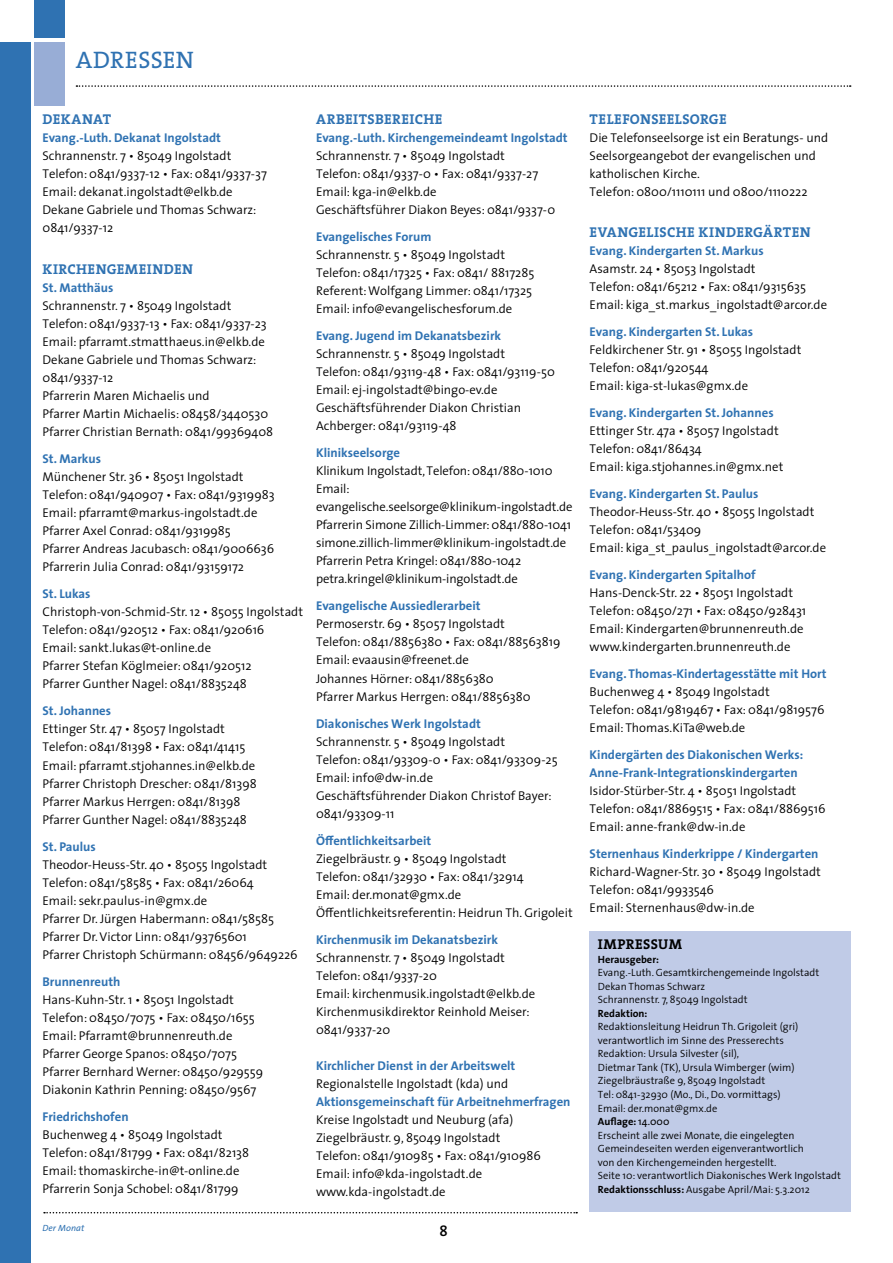
<style>
.page{position:relative;width:893px;height:1263px;background:#fff}
.page>*{position:absolute;margin:0;border:0;box-sizing:border-box;transform-origin:0 0}
.t1{font:24px "The Serif";color:#2f72b2}
.t2{font:600 15px "The Sans";color:#000}
.t3{font:700 14.25px "The Serif";letter-spacing:.04em;color:#2f72b2}
.t4{font:700 14.25px "The Serif";letter-spacing:.03em;color:#000}
.t5{font:300 12.75px/18px "The Sans";color:#000}
.t6{font:700 12.75px/18px "The Sans";color:#2f72b2}
.t7{font:300 10.5px/13.5px "The Sans";color:#000}
.t8{font:700 10.5px "The Sans";color:#000}
.t9{font:italic 9px "The Sans";letter-spacing:.01em;color:#2f72b2}
.s1{font-weight:700}
.s2{font-weight:400}
</style>
<div class="page">
<svg style="left:76px;top:85px;width:775px;height:2px"></svg>
<div style="left:589px;top:931px;width:261px;height:281px;background:#c0cbe7"></div>
<svg style="left:44px;top:1212px;width:533px;height:1px"></svg>
<div style="left:35px;top:42px;width:30px;height:64px;background:#98add6"></div>
<div style="left:0;top:42px;width:30px;height:1221px;background:#2f72b2"></div>
<div style="left:35px;top:0;width:30px;height:38px;background:#2f72b2"></div>
<h1 class="t1" style="left:76px;top:40px;width:33px">ADRE</h1>
<h1 class="t1" style="left:138px;top:40px;width:41px">SSEN</h1>
<p class="t3" style="left:43px;top:108px;width:70px">DEKANAT</p>
<p class="t6" style="left:43px;top:129px;width:180px">Evang.-Luth. Dekanat Ingolstadt</p>
<p class="t5" style="left:43px;top:147px;width:226px">Schrannenstr. 7 • 85049 Ingolstadt Telefon: 0841/9337-12 • Fax: 0841/9337-37<br>Email: dekanat.ingolstadt@elkb.de Dekane Gabriele und Thomas Schwarz:<br>0841/9337-12</p>
<p class="t3" style="left:43px;top:258px;width:21px">KIRCHENGEMEINDEN</p>
<p class="t6" style="left:43px;top:279px;width:72px">St. Matthäus</p>
<p class="t5" style="left:43px;top:297px;width:232px">Schrannenstr. 7 • 85049 Ingolstadt Telefon: 0841/9337-13 • Fax: 0841/9337-23<br>Email: pfarramt.stmatthaeus.in@elkb.de Dekane Gabriele und Thomas Schwarz:<br>0841/9337-12<br>Pfarrerin Maren Michaelis und<br>Pfarrer Martin Michaelis: 08458/3440530<br>Pfarrer Christian Bernath: 0841/99369408</p>
<p class="t6" style="left:43px;top:450px;width:60px">St. Markus</p>
<p class="t5" style="left:43px;top:468px;width:234px">Münchener Str. 36 • 85051 Ingolstadt Telefon: 0841/940907 • Fax: 0841/9319983<br>Email: pfarramt@markus-ingolstadt.de Pfarrer Axel Conrad: 0841/9319985<br>Pfarrer Andreas Jacubasch: 0841/9006636<br>Pfarrerin Julia Conrad: 0841/93159172</p>
<p class="t6" style="left:43px;top:585px;width:50px">St. Lukas</p>
<p class="t5" style="left:43px;top:603px;width:262px">Christoph-von-Schmid-Str. 12 • 85055 Ingolstadt Telefon: 0841/920512 • Fax: 0841/920616<br>Email: sankt.lukas@t-online.de<br>Pfarrer Stefan Köglmeier: 0841/920512<br>Pfarrer Gunther Nagel: 0841/8835248</p>
<p class="t6" style="left:43px;top:702px;width:70px">St. Johannes</p>
<p class="t5" style="left:43px;top:720px;width:216px">Ettinger Str. 47 • 85057 Ingolstadt Telefon: 0841/81398 • Fax: 0841/41415<br>Email: pfarramt.stjohannes.in@elkb.de Pfarrer Christoph Drescher: 0841/81398<br>Pfarrer Markus Herrgen: 0841/81398<br>Pfarrer Gunther Nagel: 0841/8835248</p>
<p class="t6" style="left:43px;top:837px;width:55px">St. Paulus</p>
<p class="t5" style="left:43px;top:855px;width:257px">Theodor-Heuss-Str. 40 • 85055 Ingolstadt Telefon: 0841/58585 • Fax: 0841/26064<br>Email: sekr.paulus-in@gmx.de<br>Pfarrer Dr. Jürgen Habermann: 0841/58585<br>Pfarrer Dr. Victor Linn: 0841/93765601<br>Pfarrer Christoph Schürmann: 08456/9649226</p>
<p class="t6" style="left:43px;top:972px;width:79px">Brunnenreuth</p>
<p class="t5" style="left:43px;top:990px;width:222px">Hans-Kuhn-Str. 1 • 85051 Ingolstadt Telefon: 08450/7075 • Fax: 08450/1655<br>Email: Pfarramt@brunnenreuth.de Pfarrer George Spanos: 08450/7075<br>Pfarrer Bernhard Werner: 08450/929559<br>Diakonin Kathrin Penning: 08450/9567</p>
<p class="t6" style="left:43px;top:1107px;width:88px">Friedrichshofen</p>
<p class="t5" style="left:43px;top:1125px;width:208px">Buchenweg 4 • 85049 Ingolstadt Telefon: 0841/81799 • Fax: 0841/82138<br>Email: thomaskirche-in@t-online.de Pfarrerin Sonja Schobel: 0841/81799</p>
<p class="t3" style="left:316px;top:108px;width:20px">ARBEITSBEREICHE</p>
<p class="t6" style="left:316px;top:129px;width:253px">Evang.-Luth. Kirchengemeindeamt Ingolstadt</p>
<p class="t5" style="left:316px;top:147px;width:241px">Schrannenstr. 7 • 85049 Ingolstadt<br>Telefon: 0841/9337-0 • Fax: 0841/9337-27<br>Email: kga-in@elkb.de<br>Geschäftsführer Diakon Beyes: 0841/9337-0</p>
<p class="t6" style="left:316px;top:228px;width:117px">Evangelisches Forum</p>
<p class="t5" style="left:316px;top:246px;width:220px">Schrannenstr. 5 • 85049 Ingolstadt Telefon: 0841/17325 • Fax: 0841/ 8817285<br>Referent: Wolfgang Limmer: 0841/17325<br>Email: info@evangelischesforum.de</p>
<p class="t6" style="left:316px;top:327px;width:187px">Evang. Jugend im Dekanatsbezirk</p>
<p class="t5" style="left:316px;top:345px;width:240px">Schrannenstr. 5 • 85049 Ingolstadt<br>Telefon: 0841/93119-48 • Fax: 0841/93119-50<br>Email: ej-ingolstadt@bingo-ev.de Geschäftsführender Diakon Christian Achberger: 0841/93119-48</p>
<p class="t6" style="left:316px;top:444px;width:86px">Klinikseelsorge</p>
<p class="t5" style="left:316px;top:462px;width:258px">Klinikum Ingolstadt, Telefon: 0841/880-1010<br>Email: evangelische.seelsorge@klinikum-ingolstadt.de Pfarrerin Simone Zillich-Limmer: 0841/880-1041 simone.zillich-limmer@klinikum-ingolstadt.de Pfarrerin Petra Kringel: 0841/880-1042 petra.kringel@klinikum-ingolstadt.de</p>
<p class="t6" style="left:316px;top:597px;width:166px">Evangelische Aussiedlerarbeit</p>
<p class="t5" style="left:316px;top:615px;width:246px">Permoserstr. 69 • 85057 Ingolstadt<br>Telefon: 0841/8856380 • Fax: 0841/88563819<br>Email: evaausin@freenet.de<br>Johannes Hörner: 0841/8856380<br>Pfarrer Markus Herrgen: 0841/8856380</p>
<p class="t6" style="left:316px;top:714px;width:166px">Diakonisches Werk Ingolstadt</p>
<p class="t5" style="left:316px;top:732px;width:243px">Schrannenstr. 5 • 85049 Ingolstadt<br>Telefon: 0841/93309-0 • Fax: 0841/93309-25<br>Email: info@dw-in.de<br>Geschäftsführender Diakon Christof Bayer:<br>0841/93309-11</p>
<p class="t6" style="left:316px;top:831px;width:117px">Öffentlichkeitsarbeit</p>
<p class="t5" style="left:316px;top:849px;width:258px">Ziegelbräustr. 9 • 85049 Ingolstadt<br>Telefon: 0841/32930 • Fax: 0841/32914<br>Email: der.monat@gmx.de Öffentlichkeitsreferentin: Heidrun Th. Grigoleit</p>
<p class="t6" style="left:316px;top:930px;width:183px">Kirchenmusik im Dekanatsbezirk</p>
<p class="t5" style="left:316px;top:948px;width:221px">Schrannenstr. 7 • 85049 Ingolstadt<br>Telefon: 0841/9337-20<br>Email: kirchenmusik.ingolstadt@elkb.de<br>Kirchenmusikdirektor Reinhold Meiser:<br>0841/9337-20</p>
<p class="t6" style="left:316px;top:1056px;width:201px">Kirchlicher Dienst in der Arbeitswelt</p>
<p class="t5" style="left:316px;top:1074px;width:194px">Regionalstelle Ingolstadt (kda) und</p>
<p class="t6" style="left:316px;top:1092px;width:256px">Aktionsgemeinschaft für Arbeitnehmerfragen</p>
<p class="t5" style="left:316px;top:1110px;width:226px">Kreise Ingolstadt und Neuburg (afa)<br>Ziegelbräustr. 9, 85049 Ingolstadt Telefon: 0841/910985 • Fax: 0841/910986<br>Email: info@kda-ingolstadt.de www.kda-ingolstadt.de</p>
<p class="t9" style="left:43px;top:1221px;width:43px">Der Monat</p>
<p class="t2" style="left:439px;top:1218px;width:10px">8</p>
<p class="t3" style="left:590px;top:108px;width:19px">TELEFONSEELSORGE</p>
<p class="t5" style="left:590px;top:129px;width:240px">Die Telefonseelsorge ist ein Beratungs- und Seelsorgeangebot der evangelischen und katholischen Kirche.<br>Telefon: 0800/1110111 und 0800/1110222</p>
<p class="t3" style="left:590px;top:220px;width:18px">EVANGELISCHE</p>
<p class="t3" style="left:699px;top:220px;width:21px">KINDERGÄRTEN</p>
<p class="t6" style="left:590px;top:241px;width:175px">Evang. Kindergarten St. Markus</p>
<p class="t5" style="left:590px;top:259px;width:239px">Asamstr. 24 • 85053 Ingolstadt<br>Telefon: 0841/65212 • Fax: 0841/9315635<br>Email: kiga_st.markus_ingolstadt@arcor.de</p>
<p class="t6" style="left:590px;top:322px;width:165px">Evang. Kindergarten St. Lukas</p>
<p class="t5" style="left:590px;top:340px;width:213px">Feldkirchener Str. 91 • 85055 Ingolstadt<br>Telefon: 0841/920544<br>Email: kiga-st-lukas@gmx.de</p>
<p class="t6" style="left:590px;top:403px;width:186px">Evang. Kindergarten St. Johannes</p>
<p class="t5" style="left:590px;top:421px;width:195px">Ettinger Str. 47a • 85057 Ingolstadt<br>Telefon: 0841/86434<br>Email: kiga.stjohannes.in@gmx.net</p>
<p class="t6" style="left:590px;top:484px;width:170px">Evang. Kindergarten St. Paulus</p>
<p class="t5" style="left:590px;top:502px;width:238px">Theodor-Heuss-Str. 40 • 85055 Ingolstadt<br>Telefon: 0841/53409<br>Email: kiga_st_paulus_ingolstadt@arcor.de</p>
<p class="t6" style="left:590px;top:565px;width:168px">Evang. Kindergarten Spitalhof</p>
<p class="t5" style="left:590px;top:583px;width:218px">Hans-Denck-Str. 22 • 85051 Ingolstadt Telefon: 08450/271 • Fax: 08450/928431<br>Email: Kindergarten@brunnenreuth.de www.kindergarten.brunnenreuth.de</p>
<p class="t6" style="left:590px;top:664px;width:238px">Evang. Thomas-Kindertagesstätte mit Hort</p>
<p class="t5" style="left:590px;top:682px;width:236px">Buchenweg 4 • 85049 Ingolstadt<br>Telefon: 0841/9819467 • Fax: 0841/9819576<br>Email: Thomas.KiTa@web.de</p>
<p class="t6" style="left:590px;top:745px;width:215px">Kindergärten des Diakonischen Werks:<br>Anne-Frank-Integrationskindergarten</p>
<p class="t5" style="left:590px;top:781px;width:237px">Isidor-Stürber-Str. 4 • 85051 Ingolstadt<br>Telefon: 0841/8869515 • Fax: 0841/8869516<br>Email: anne-frank@dw-in.de</p>
<p class="t6" style="left:590px;top:844px;width:230px">Sternenhaus Kinderkrippe / Kindergarten</p>
<p class="t5" style="left:590px;top:862px;width:233px">Richard-Wagner-Str. 30 • 85049 Ingolstadt<br>Telefon: 0841/9933546<br>Email: Sternenhaus@dw-in.de</p>
<p class="t4" style="left:598px;top:933px;width:86px">IMPRESSUM</p>
<p class="t8" style="left:598px;top:950px;width:63px">Herausgeber:</p>
<p class="t7" style="left:598px;top:966px;width:223px">Evang.-Luth. Gesamtkirchengemeinde Ingolstadt<br>Dekan Thomas Schwarz<br>Schrannenstr. 7, 85049 Ingolstadt</p>
<p class="t8" style="left:598px;top:1004px;width:51px">Redaktion:</p>
<p class="t7" style="left:598px;top:1020px;width:245px">Redaktionsleitung Heidrun Th. Grigoleit (gri) verantwortlich im Sinne des Presserechts<br>Redaktion: Ursula Silvester (sil),<br>Dietmar Tank (TK), Ursula Wimberger (wim)<br>Ziegelbräustraße 9, 85049 Ingolstadt<br>Tel: 0841-32930 (Mo., Di., Do. vormittags)<br>Email: der.monat@gmx.de<br><span class="s1">Auflage:</span> <span class="s2">14.000<br></span>Erscheint alle zwei Monate, die eingelegten Gemeindeseiten werden eigenverantwortlich<br>von den Kirchengemeinden hergestellt.<br>Seite 10: verantwortlich Diakonisches Werk Ingolstadt <span class="s1">Redaktionsschluss:</span> Ausgabe April/Mai: 5.3.2012</p>
</div>
